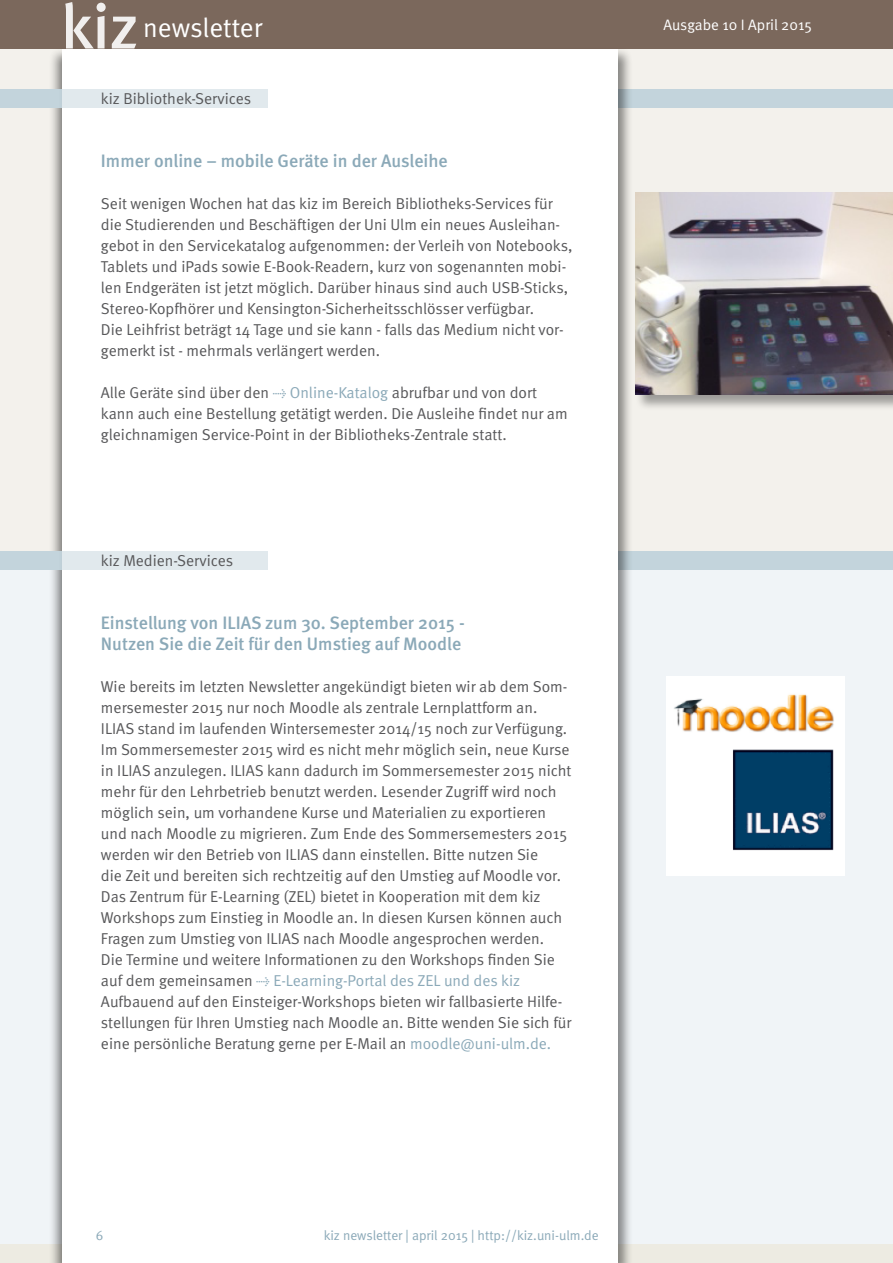
<style>
.page{position:relative;width:893px;height:1263px;background:#fff}
.page>*{position:absolute;margin:0;border:0;box-sizing:border-box;transform-origin:0 0}
.t1{font:500 63px "Meta";color:#fff}
.t2{font:27px "Meta Normal";color:#fff}
.t3{font:500 18px/21px "Meta";color:#8ba9b8}
.t4{font:15.75px/21px "Meta Normal";color:#58585a}
.t5{font:15.15px "Meta Normal";color:#fff}
.t6{font:13.5px "Meta Normal";color:#8ba9b8}
.s1{font-family:"Meta Normal Expert";color:#8ba9b8}
.s2{color:#8ba9b8}
</style>
<div class="page">
<div style="left:0;top:455px;width:893px;height:808px;background:#f0f4f7"></div>
<div style="left:0;top:1244px;width:893px;height:19px;background:#edebe2"></div>
<div style="left:0;top:0;width:893px;height:50px;background:#7b685c"></div>
<div style="left:0;top:50px;width:893px;height:511px;background:#f3f1ec"></div>
<div style="left:48px;top:47px;width:102px;height:1216px;background:#000;opacity:.44"></div>
<div style="left:0;top:551px;width:893px;height:19px;background:#c3d4dc"></div>
<div style="left:0;top:89px;width:893px;height:19px;background:#c3d4dc"></div>
<div style="left:59px;top:47px;width:574px;height:1216px;background:#000;opacity:.45"></div>
<div style="left:62px;top:50px;width:556px;height:1213px;background:#fff"></div>
<div style="left:59px;top:551px;width:209px;height:19px;background:#e1e9ed"></div>
<div style="left:666px;top:676px;width:179px;height:200px;background:#fff"></div>
<img style="left:674px;top:694px;width:160px;height:157px">
<div style="left:59px;top:89px;width:209px;height:19px;background:#e1e9ed"></div>
<div style="left:635px;top:193px;width:258px;height:218px;background:#000;opacity:.35"></div>
<img style="left:635px;top:193px;width:258px;height:201px">
<h1 class="t1" style="left:61px;top:-10px;width:79px">kiz</h1>
<h2 class="t2" style="left:143px;top:12px;width:120px">newsletter</h2>
<p class="t5" style="left:663px;top:16px;width:150px">Ausgabe 10 I April 2015</p>
<p class="t4" style="left:101px;top:88px;width:152px">kiz Bibliothek-Services</p>
<p class="t3" style="left:101px;top:151px;width:348px">Immer online – mobile Geräte in der Ausleihe</p>
<p class="t4" style="left:101px;top:193px;width:473px">Seit wenigen Wochen hat das kiz im Bereich Bibliotheks-Services für die Studierenden und Beschäftigen der Uni Ulm ein neues Ausleihan&shy;gebot in den Servicekatalog aufgenommen: der Verleih von Notebooks, Tablets und iPads sowie E-Book-Readern, kurz von sogenannten mobi&shy;len Endgeräten ist jetzt möglich. Darüber hinaus sind auch USB-Sticks, Stereo-Kopfhörer und Kensington-Sicherheitsschlösser verfügbar.<br>Die Leihfrist beträgt 14 Tage und sie kann - falls das Medium nicht vor&shy;gemerkt ist - mehrmals verlängert werden.</p>
<p class="t4" style="left:101px;top:382px;width:468px">Alle Geräte sind über den <span class="s1">t</span> <span class="s2">Online-Katalog</span> abrufbar und von dort kann auch eine Bestellung getätigt werden. Die Ausleihe findet nur am gleichnamigen Service-Point in der Bibliotheks-Zentrale statt.</p>
<p class="t4" style="left:101px;top:550px;width:134px">kiz Medien-Services</p>
<p class="t3" style="left:101px;top:613px;width:365px">Einstellung von ILIAS zum 30. September 2015 -<br>Nutzen Sie die Zeit für den Umstieg auf Moodle</p>
<p class="t4" style="left:101px;top:676px;width:472px">Wie bereits im letzten Newsletter angekündigt bieten wir ab dem Som&shy;mersemester 2015 nur noch Moodle als zentrale Lernplattform an.<br>ILIAS stand im laufenden Wintersemester 2014/15 noch zur Verfügung.<br>Im Sommersemester 2015 wird es nicht mehr möglich sein, neue Kurse in ILIAS anzulegen. ILIAS kann dadurch im Sommersemester 2015 nicht mehr für den Lehrbetrieb benutzt werden. Lesender Zugriff wird noch möglich sein, um vorhandene Kurse und Materialien zu exportieren und nach Moodle zu migrieren. Zum Ende des Sommersemesters 2015 werden wir den Betrieb von ILIAS dann einstellen. Bitte nutzen Sie<br>die Zeit und bereiten sich rechtzeitig auf den Umstieg auf Moodle vor.<br>Das Zentrum für E-Learning (ZEL) bietet in Kooperation mit dem kiz Workshops zum Einstieg in Moodle an. In diesen Kursen können auch Fragen zum Umstieg von ILIAS nach Moodle angesprochen werden.<br>Die Termine und weitere Informationen zu den Workshops finden Sie auf dem gemeinsamen <span class="s1">t</span> <span class="s2">E-Learning-Portal des ZEL und des kiz </span>Aufbauend auf den Einsteiger-Workshops bieten wir fallbasierte Hilfe&shy;stellungen für Ihren Umstieg nach Moodle an. Bitte wenden Sie sich für eine persönliche Beratung gerne per E-Mail an <span class="s2">moodle@uni-ulm.de.</span></p>
<p class="t6" style="left:96px;top:1228px;width:9px">6</p>
<p class="t6" style="left:324px;top:1228px;width:276px">kiz newsletter | april 2015 | http://kiz.uni-ulm.de</p>
</div>
